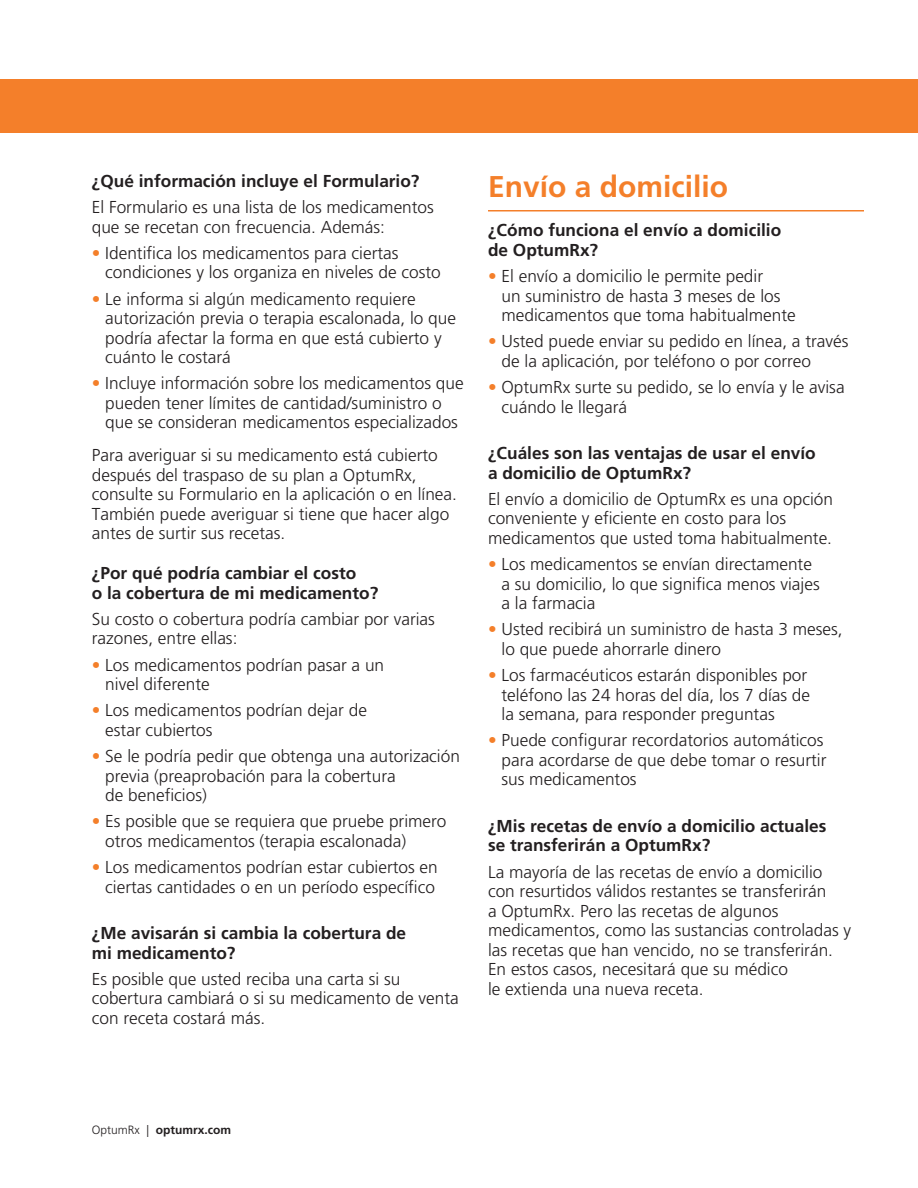
<style>
.page{position:relative;width:918px;height:1188px;background:#fff}
.page>*{position:absolute;margin:0;border:0;box-sizing:border-box;transform-origin:0 0}
.Subhead_rule_under{font:700 30px "Frutiger LT Pro";color:#f47f2a}
.B2C_Body_Copy__11{font:300 17.25px/19.5px "Frutiger LT Pro";color:#231f20}
.Question_new{font:700 17.25px/19.5px "Frutiger LT Pro";color:#231f20}
.Disclaimer_Copyrig{font:700 12px "Frutiger LT Pro";color:#231f20}
.s1{color:#f47f2a}
.s2{font-weight:300}
</style>
<div class="page">
<div style="left:0;top:80px;width:918px;height:54px;background:#f47f2a"></div>
<hr style="left:488px;top:210px;width:376px;height:2px;background:#f47f2a">
<p class="Question_new" style="left:92px;top:171px;width:329px">¿Qué información incluye el Formulario?</p>
<p class="B2C_Body_Copy__11" style="left:92px;top:198px;width:344px">El Formulario es una lista de los medicamentos que se recetan con frecuencia. Además:</p>
<p class="B2C_Body_Copy__11" style="left:105px;top:243px;width:337px;text-indent:-13px"><span class="s1">•</span> Identifica los medicamentos para ciertas condiciones y los organiza en niveles de costo</p>
<p class="B2C_Body_Copy__11" style="left:105px;top:289px;width:352px;text-indent:-13px"><span class="s1">•</span> Le informa si algún medicamento requiere autorización previa o terapia escalonada, lo que podría afectar la forma en que está cubierto y cuánto le costará</p>
<p class="B2C_Body_Copy__11" style="left:92px;top:374px;width:373px;text-align:center"><span class="s1">•</span> Incluye información sobre los medicamentos que pueden tener límites de cantidad/suministro o<br>que se consideran medicamentos especializados</p>
<p class="B2C_Body_Copy__11" style="left:92px;top:446px;width:367px">Para averiguar si su medicamento está cubierto después del traspaso de su plan a OptumRx, consulte su Formulario en la aplicación o en línea.<br>También puede averiguar si tiene que hacer algo antes de surtir sus recetas.</p>
<p class="Question_new" style="left:92px;top:563px;width:288px">¿Por qué podría cambiar el costo<br>o la cobertura de mi medicamento?</p>
<p class="B2C_Body_Copy__11" style="left:92px;top:609px;width:345px">Su costo o cobertura podría cambiar por varias razones, entre ellas:</p>
<p class="B2C_Body_Copy__11" style="left:105px;top:655px;width:280px;text-indent:-13px"><span class="s1">•</span> Los medicamentos podrían pasar a un nivel diferente</p>
<p class="B2C_Body_Copy__11" style="left:105px;top:701px;width:263px;text-indent:-13px"><span class="s1">•</span> Los medicamentos podrían dejar de estar cubiertos</p>
<p class="B2C_Body_Copy__11" style="left:105px;top:747px;width:356px;text-indent:-13px"><span class="s1">•</span> Se le podría pedir que obtenga una autorización previa (preaprobación para la cobertura<br>de beneficios)</p>
<p class="B2C_Body_Copy__11" style="left:105px;top:812px;width:343px;text-indent:-13px"><span class="s1">•</span> Es posible que se requiera que pruebe primero otros medicamentos (terapia escalonada)</p>
<p class="B2C_Body_Copy__11" style="left:92px;top:858px;width:348px;text-align:right"><span class="s1">•</span> Los medicamentos podrían estar cubiertos en ciertas cantidades o en un período específico</p>
<p class="Question_new" style="left:92px;top:923px;width:316px">¿Me avisarán si cambia la cobertura de mi medicamento?</p>
<p class="B2C_Body_Copy__11" style="left:92px;top:969px;width:369px">Es posible que usted reciba una carta si su cobertura cambiará o si su medicamento de venta con receta costará más.</p>
<p class="Subhead_rule_under" style="left:488px;top:168px;width:242px">Envío a domicilio</p>
<p class="Question_new" style="left:488px;top:221px;width:295px">¿Cómo funciona el envío a domicilio de OptumRx?</p>
<p class="B2C_Body_Copy__11" style="left:502px;top:266px;width:296px;text-indent:-14px"><span class="s1">•</span> El envío a domicilio le permite pedir<br>un suministro de hasta 3 meses de los medicamentos que toma habitualmente</p>
<p class="B2C_Body_Copy__11" style="left:502px;top:332px;width:349px;text-indent:-14px"><span class="s1">•</span> Usted puede enviar su pedido en línea, a través de la aplicación, por teléfono o por correo</p>
<p class="B2C_Body_Copy__11" style="left:502px;top:377px;width:345px;text-indent:-14px"><span class="s1">•</span> OptumRx surte su pedido, se lo envía y le avisa cuándo le llegará</p>
<p class="Question_new" style="left:488px;top:443px;width:329px">¿Cuáles son las ventajas de usar el envío a domicilio de OptumRx?</p>
<p class="B2C_Body_Copy__11" style="left:488px;top:489px;width:347px">El envío a domicilio de OptumRx es una opción conveniente y eficiente en costo para los medicamentos que usted toma habitualmente.</p>
<p class="B2C_Body_Copy__11" style="left:502px;top:554px;width:320px;text-indent:-14px"><span class="s1">•</span> Los medicamentos se envían directamente a su domicilio, lo que significa menos viajes a la farmacia</p>
<p class="B2C_Body_Copy__11" style="left:502px;top:620px;width:343px;text-indent:-14px"><span class="s1">•</span> Usted recibirá un suministro de hasta 3 meses, lo que puede ahorrarle dinero</p>
<p class="B2C_Body_Copy__11" style="left:502px;top:665px;width:310px;text-indent:-14px"><span class="s1">•</span> Los farmacéuticos estarán disponibles por teléfono las 24 horas del día, los 7 días de la semana, para responder preguntas</p>
<p class="B2C_Body_Copy__11" style="left:502px;top:731px;width:326px;text-indent:-14px"><span class="s1">•</span> Puede configurar recordatorios automáticos para acordarse de que debe tomar o resurtir sus medicamentos</p>
<p class="Question_new" style="left:488px;top:816px;width:340px">¿Mis recetas de envío a domicilio actuales se transferirán a OptumRx?</p>
<p class="B2C_Body_Copy__11" style="left:488px;top:862px;width:365px">La mayoría de las recetas de envío a domicilio con resurtidos válidos restantes se transferirán<br>a OptumRx. Pero las recetas de algunos medicamentos, como las sustancias controladas y las recetas que han vencido, no se transferirán.<br>En estos casos, necesitará que su médico<br>le extienda una nueva receta.</p>
<p class="Disclaimer_Copyrig" style="left:92px;top:1123px;width:141px"><span class="s2">OptumRx |</span> optumrx.com</p>
</div>
